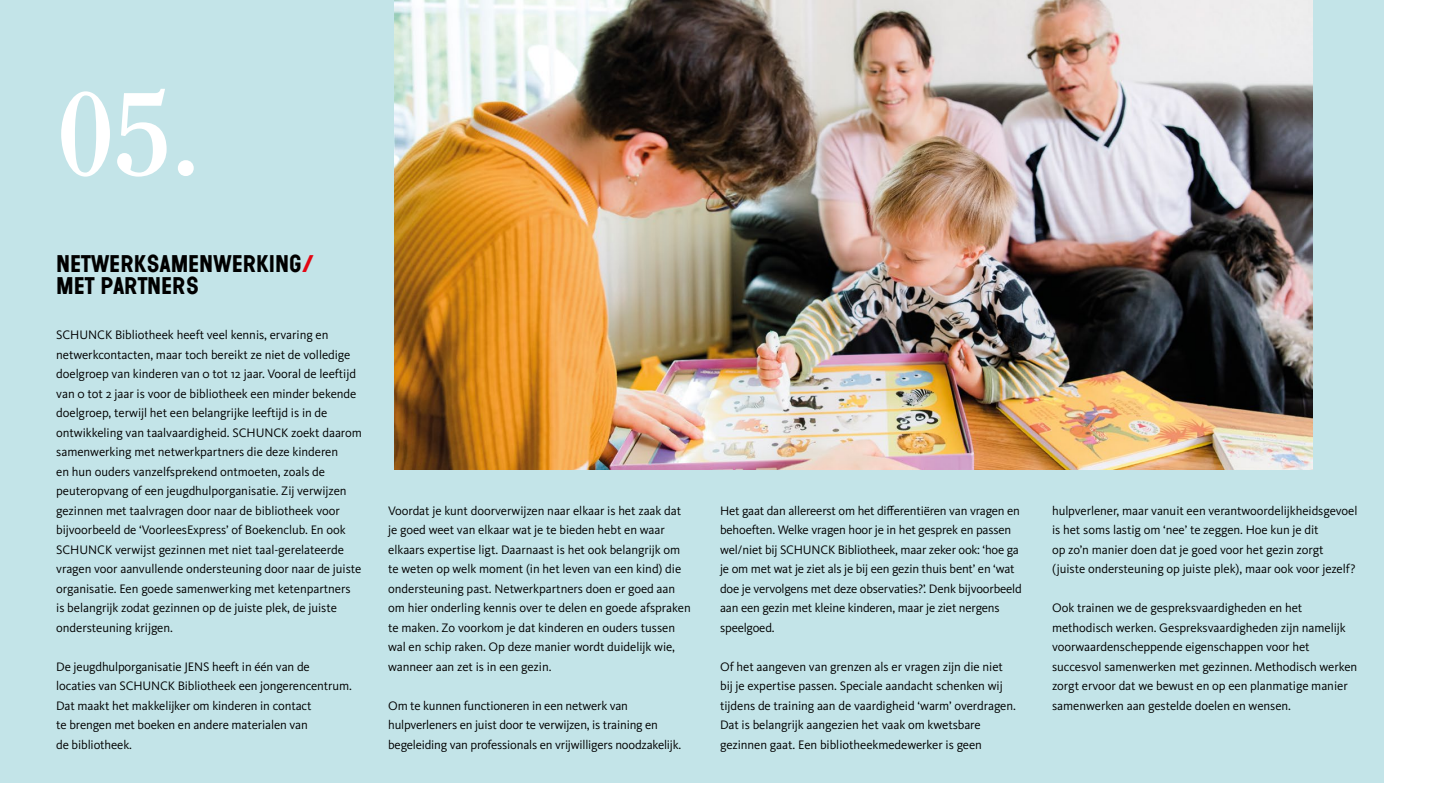
<style>
.page{position:relative;width:1440px;height:810px;background:#fff}
.page>*{position:absolute;margin:0;border:0;box-sizing:border-box;transform-origin:0 0}
.t1{font:700 116.77px "Clearface Std";color:#fff}
.FINAL_HEADER__inhoud{font:22.5px/22.5px "Wilma Base";letter-spacing:-.01em;color:#000}
.Basis{font:12.75px/19.5px "Kievit OT";letter-spacing:-.005em;color:#000}
.s1{color:#e30613}
</style>
<div class="page">
<div style="left:0;top:0;width:1384px;height:783px;background:#c3e4e8"></div>
<img style="left:395px;top:0;width:917px;height:470px">
<p class="t1" style="left:57px;top:64px;width:145px">05.</p>
<p class="FINAL_HEADER__inhoud" style="left:56px;top:253px;width:260px">NETWERKSAMENWERKING<span class="s1">/<br></span>MET PARTNERS</p>
<p class="Basis" style="left:56px;top:325px;width:307px">SCHUNCK Bibliotheek heeft veel kennis, ervaring en netwerkcontacten, maar toch bereikt ze niet de volledige doelgroep van kinderen van 0 tot 12 jaar. Vooral de leeftijd van 0 tot 2 jaar is voor de bibliotheek een minder bekende doelgroep, terwijl het een belangrijke leeftijd is in de ontwikkeling van taalvaardigheid. SCHUNCK zoekt daarom samenwerking met netwerkpartners die deze kinderen<br>en hun ouders vanzelfsprekend ontmoeten, zoals de peuteropvang of een jeugdhulporganisatie. Zij verwijzen gezinnen met taalvragen door naar de bibliotheek voor bijvoorbeeld de ‘VoorleesExpress’ of Boekenclub. En ook SCHUNCK verwijst gezinnen met niet taal-gerelateerde vragen voor aanvullende ondersteuning door naar de juiste organisatie. Een goede samenwerking met ketenpartners is belangrijk zodat gezinnen op de juiste plek, de juiste ondersteuning krijgen.</p>
<p class="Basis" style="left:56px;top:657px;width:297px">De jeugdhulporganisatie JENS heeft in één van de locaties van SCHUNCK Bibliotheek een jongerencentrum.<br>Dat maakt het makkelijker om kinderen in contact<br>te brengen met boeken en andere materialen van<br>de bibliotheek.</p>
<p class="Basis" style="left:388px;top:501px;width:304px">Voordat je kunt doorverwijzen naar elkaar is het zaak dat je goed weet van elkaar wat je te bieden hebt en waar elkaars expertise ligt. Daarnaast is het ook belangrijk om te weten op welk moment (in het leven van een kind) die ondersteuning past. Netwerkpartners doen er goed aan om hier onderling kennis over te delen en goede afspraken te maken. Zo voorkom je dat kinderen en ouders tussen wal en schip raken. Op deze manier wordt duidelijk wie, wanneer aan zet is in een gezin.</p>
<p class="Basis" style="left:388px;top:696px;width:295px">Om te kunnen functioneren in een netwerk van hulpverleners en juist door te verwijzen, is training en begeleiding van professionals en vrijwilligers noodzakelijk.</p>
<p class="Basis" style="left:720px;top:501px;width:303px">Het gaat dan allereerst om het differentiëren van vragen en behoeften. Welke vragen hoor je in het gesprek en passen wel/niet bij SCHUNCK Bibliotheek, maar zeker ook: ‘hoe ga je om met wat je ziet als je bij een gezin thuis bent’ en ‘wat doe je vervolgens met deze observaties?’. Denk bijvoorbeeld aan een gezin met kleine kinderen, maar je ziet nergens speelgoed.</p>
<p class="Basis" style="left:720px;top:657px;width:297px">Of het aangeven van grenzen als er vragen zijn die niet bij je expertise passen. Speciale aandacht schenken wij tijdens de training aan de vaardigheid ‘warm’ overdragen.<br>Dat is belangrijk aangezien het vaak om kwetsbare gezinnen gaat. Een bibliotheekmedewerker is geen</p>
<p class="Basis" style="left:1052px;top:501px;width:307px">hulpverlener, maar vanuit een verantwoordelijkheidsgevoel is het soms lastig om ‘nee’ te zeggen. Hoe kun je dit<br>op zo’n manier doen dat je goed voor het gezin zorgt (juiste ondersteuning op juiste plek), maar ook voor jezelf?</p>
<p class="Basis" style="left:1052px;top:598px;width:307px">Ook trainen we de gespreksvaardigheden en het methodisch werken. Gespreksvaardigheden zijn namelijk voorwaardenscheppende eigenschappen voor het succesvol samenwerken met gezinnen. Methodisch werken zorgt ervoor dat we bewust en op een planmatige manier samenwerken aan gestelde doelen en wensen.</p>
</div>
